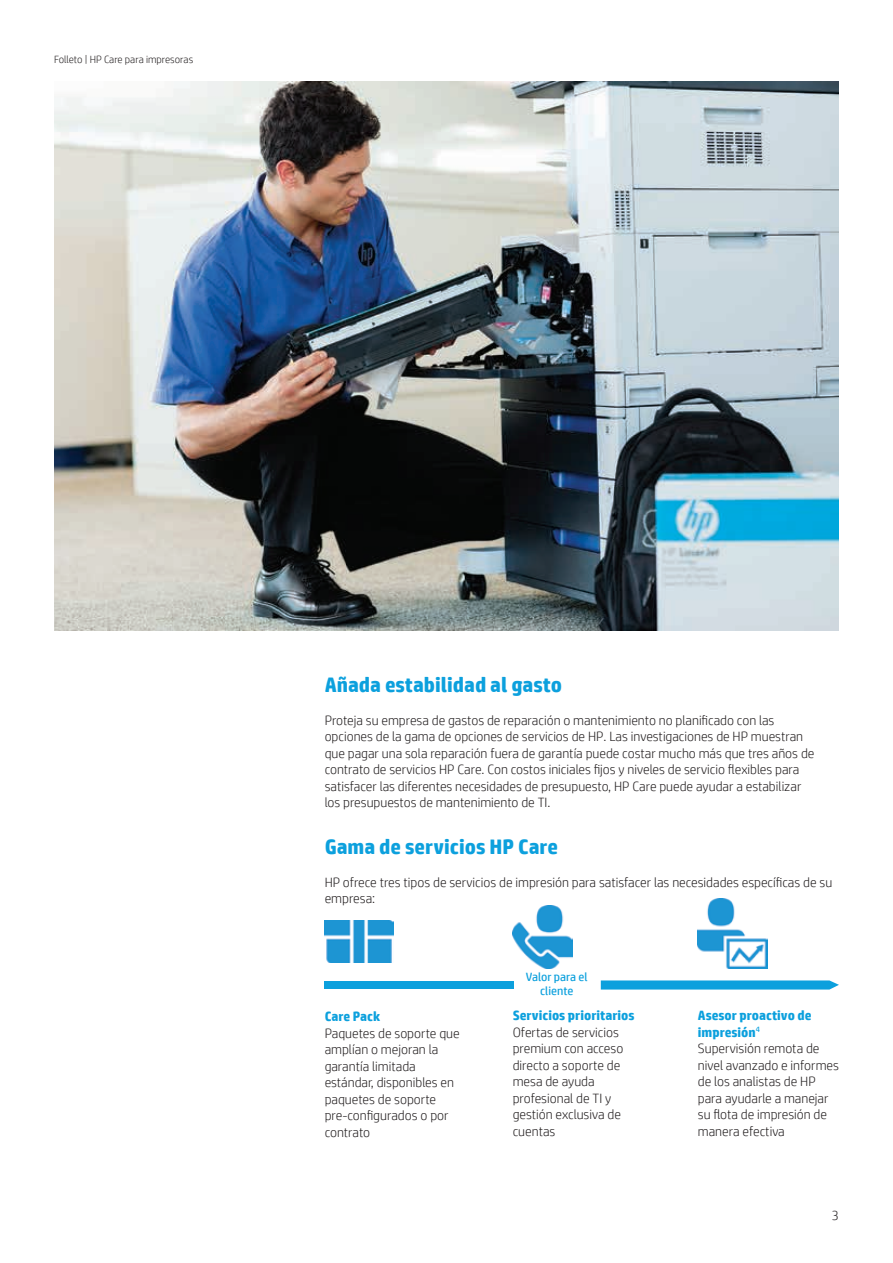
<style>
.page{position:relative;width:893px;height:1263px;background:#fff}
.page>*{position:absolute;margin:0;border:0;box-sizing:border-box;transform-origin:0 0}
.Subhead_14_16_bold_b{font:700 21px "HP Simplified";color:#0ca0dd}
.Body{font:300 13.5px/16.5px "HP Simplified";color:#231f20}
.Subhead_14_16_bold_b-2{font:300 13.5px/16.5px "HP Simplified";color:#231f20}
.Body_header_bold{font:700 13.5px/16.5px "HP Simplified";color:#0ca0dd}
.t1{font:12px/13.5px "HP Simplified";color:#0ca0dd;text-align:center}
.Title_descriptor{font:300 10.5px "HP Simplified";color:#231f20}
</style>
<div class="page">
<img style="left:54px;top:81px;width:785px;height:549px">
<img style="left:325px;top:920px;width:69px;height:42px">
<img style="left:513px;top:905px;width:60px;height:64px">
<img style="left:698px;top:899px;width:70px;height:70px">
<svg style="left:601px;top:980px;width:238px;height:9px;background:#1da6df"></svg>
<div style="left:325px;top:981px;width:189px;height:7px;background:#0ca0dd"></div>
<p class="Title_descriptor" style="left:54px;top:52px;width:141px">Folleto | HP Care para impresoras</p>
<p class="Subhead_14_16_bold_b" style="left:325px;top:671px;width:239px">Añada estabilidad al gasto</p>
<p class="Subhead_14_16_bold_b-2" style="left:325px;top:712px;width:491px">Proteja su empresa de gastos de reparación o mantenimiento no planificado con las opciones de la gama de opciones de servicios de HP. Las investigaciones de HP muestran que pagar una sola reparación fuera de garantía puede costar mucho más que tres años de contrato de servicios HP Care. Con costos iniciales fijos y niveles de servicio flexibles para satisfacer las diferentes necesidades de presupuesto, HP Care puede ayudar a estabilizar los presupuestos de mantenimiento de TI.</p>
<p class="Subhead_14_16_bold_b" style="left:325px;top:833px;width:235px">Gama de servicios HP Care</p>
<p class="Body" style="left:325px;top:873px;width:509px">HP ofrece tres tipos de servicios de impresión para satisfacer las necesidades específicas de su empresa:</p>
<p class="Body_header_bold" style="left:325px;top:1008px;width:57px">Care Pack</p>
<p class="Body" style="left:325px;top:1024px;width:137px">Paquetes de soporte que amplían o mejoran la garantía limitada estándar, disponibles en paquetes de soporte pre-configurados o por contrato</p>
<p class="t1" style="left:526px;top:970px;width:63px">Valor para el cliente</p>
<p class="Body_header_bold" style="left:513px;top:1007px;width:123px">Servicios prioritarios</p>
<p class="Body" style="left:513px;top:1023px;width:112px">Ofertas de servicios premium con acceso directo a soporte de mesa de ayuda profesional de TI y gestión exclusiva de cuentas</p>
<p class="Body_header_bold" style="left:698px;top:1007px;width:115px">Asesor proactivo de impresión<sup>4</sup></p>
<p class="Body" style="left:698px;top:1040px;width:143px">Supervisión remota de nivel avanzado e informes de los analistas de HP para ayudarle a manejar su flota de impresión de manera efectiva</p>
<p class="Body" style="left:832px;top:1207px;width:9px">3</p>
</div>
